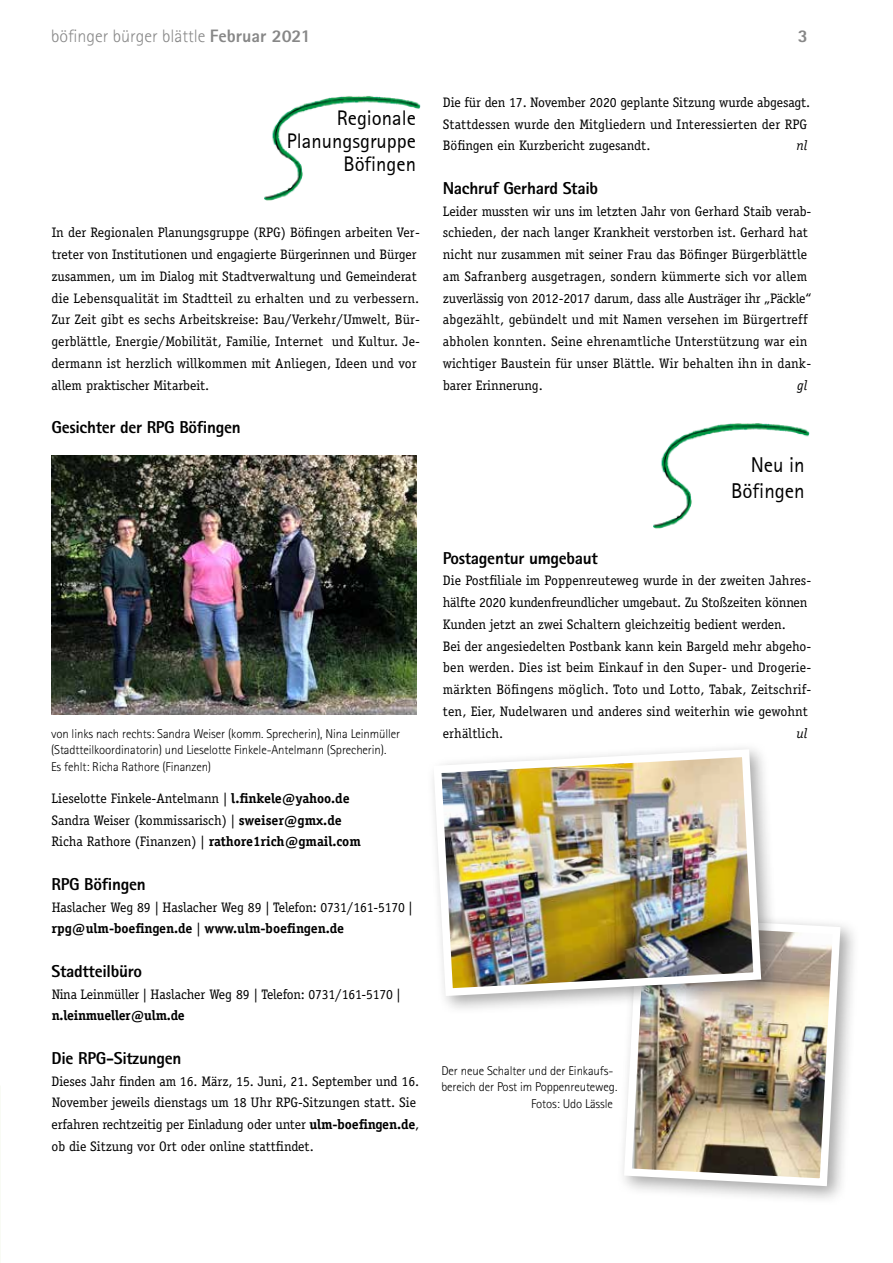
<style>
.page{position:relative;width:893px;height:1263px;background:#fff}
.page>*{position:absolute;margin:0;border:0;box-sizing:border-box;transform-origin:0 0}
.t1{font:21px/25.2px "Libre Sans Serif S Si";color:#000;text-align:right}
.t2{font:20.7px/22.8px "Libre Sans Serif S Si";color:#000;text-align:right}
.t3{font:300 18px "Rotis Sans Serif";color:#878787}
.t4{font:800 18px "Rotis Sans Serif";color:#878787}
.t5{font:800 17.25px "Rotis Sans Serif";letter-spacing:-.015em;color:#000}
.t6{font:13.8px/21.8px "Officina Serif LT";letter-spacing:-.005em;color:#000}
.t7{font:700 13.8px "Officina Serif LT";letter-spacing:-.015em;color:#000}
.t8{font:italic 13.8px "Officina Serif LT";color:#000}
.t9{font:300 12.75px/16.5px "Rotis Sans Serif";letter-spacing:-.01em;color:#000}
.s1{font-weight:800}
.s2{font-weight:700}
</style>
<div class="page">
<div style="left:616px;top:909px;width:244px;height:297px;background:#000;opacity:.35"></div>
<img style="left:620px;top:912px;width:224px;height:278px">
<div style="left:426px;top:741px;width:355px;height:275px;background:#000;opacity:.35"></div>
<img style="left:430px;top:745px;width:335px;height:255px">
<img style="left:51px;top:455px;width:365px;height:259px">
<img style="left:264px;top:96px;width:156px;height:105px">
<img style="left:653px;top:423px;width:156px;height:106px">
<h3 class="t3" style="left:51px;top:25px;width:261px">böfinger bürger blättle <span class="s1">Februar 2021</span></h3>
<h3 class="t4" style="left:798px;top:24px;width:12px">3</h3>
<h2 class="t2" style="left:287px;top:107px;width:131px">Regionale<br>Planungsgruppe<br>Böfingen</h2>
<p class="t6" style="left:51px;top:222px;width:370px">In der Regionalen Planungsgruppe (RPG) Böfingen arbeiten Ver&shy;treter von Institutionen und engagierte Bürgerinnen und Bürger zusammen, um im Dialog mit Stadtverwaltung und Gemeinderat die Lebensqualität im Stadtteil zu erhalten und zu verbessern.<br>Zur Zeit gibt es sechs Arbeitskreise: Bau/Verkehr/Umwelt, Bür&shy;gerblättle, Energie/Mobilität, Familie, Internet und Kultur. Je&shy;dermann ist herzlich willkommen mit Anliegen, Ideen und vor allem praktischer Mitarbeit.</p>
<p class="t5" style="left:51px;top:416px;width:191px">Gesichter der RPG Böfingen</p>
<p class="t9" style="left:51px;top:725px;width:351px">von links nach rechts: Sandra Weiser (komm. Sprecherin), Nina Leinmüller (Stadtteilkoordinatorin) und Lieselotte Finkele-Antelmann (Sprecherin).<br>Es fehlt: Richa Rathore (Finanzen)</p>
<p class="t6" style="left:52px;top:787px;width:311px">Lieselotte Finkele-Antelmann | <span class="s2">l.finkele@yahoo.de<br></span>Sandra Weiser (kommissarisch) | <span class="s2">sweiser@gmx.de<br></span>Richa Rathore (Finanzen) | <span class="s2">rathore1rich@gmail.com</span></p>
<p class="t5" style="left:52px;top:873px;width:96px">RPG Böfingen</p>
<p class="t6" style="left:52px;top:896px;width:362px">Haslacher Weg 89 | Haslacher Weg 89 | Telefon: 0731/161-5170 | <span class="s2">rpg@ulm-boefingen.de</span> | <span class="s2">www.ulm-boefingen.de</span></p>
<p class="t5" style="left:51px;top:960px;width:92px">Stadtteilbüro</p>
<p class="t6" style="left:52px;top:983px;width:350px">Nina Leinmüller | Haslacher Weg 89 | Telefon: 0731/161-5170 |</p>
<p class="t7" style="left:52px;top:1007px;width:134px">n.leinmueller@ulm.de</p>
<p class="t5" style="left:52px;top:1047px;width:131px">Die RPG-Sitzungen</p>
<p class="t6" style="left:52px;top:1070px;width:369px">Dieses Jahr finden am 16. März, 15. Juni, 21. September und 16.<br>November jeweils dienstags um 18 Uhr RPG-Sitzungen statt. Sie erfahren rechtzeitig per Einladung oder unter <span class="s2">ulm-boefingen.de</span>, ob die Sitzung vor Ort oder online stattfindet.</p>
<p class="t6" style="left:443px;top:91px;width:369px">Die für den 17. November 2020 geplante Sitzung wurde abgesagt.<br>Stattdessen wurde den Mitgliedern und Interessierten der RPG<br>Böfingen ein Kurzbericht zugesandt.</p>
<p class="t8" style="left:796px;top:138px;width:12px">nl</p>
<p class="t5" style="left:443px;top:177px;width:157px">Nachruf Gerhard Staib</p>
<p class="t6" style="left:443px;top:200px;width:370px">Leider mussten wir uns im letzten Jahr von Gerhard Staib verab&shy;schieden, der nach langer Krankheit verstorben ist. Gerhard hat nicht nur zusammen mit seiner Frau das Böfinger Bürgerblättle am Safranberg ausgetragen, sondern kümmerte sich vor allem zuverlässig von 2012-2017 darum, dass alle Austräger ihr „Päckle“ abgezählt, gebündelt und mit Namen versehen im Bürgertreff abholen konnten. Seine ehrenamtliche Unterstützung war ein wichtiger Baustein für unser Blättle. Wir behalten ihn in dank&shy;barer Erinnerung.</p>
<p class="t8" style="left:797px;top:377px;width:12px">gl</p>
<h1 class="t1" style="left:731px;top:452px;width:75px">Neu in<br>Böfingen</h1>
<p class="t5" style="left:443px;top:547px;width:157px">Postagentur umgebaut</p>
<p class="t6" style="left:443px;top:570px;width:370px">Die Postfiliale im Poppenreuteweg wurde in der zweiten Jahres&shy;hälfte 2020 kundenfreundlicher umgebaut. Zu Stoßzeiten können Kunden jetzt an zwei Schaltern gleichzeitig bedient werden.<br>Bei der angesiedelten Postbank kann kein Bargeld mehr abgeho&shy;ben werden. Dies ist beim Einkauf in den Super- und Drogerie&shy;märkten Böfingens möglich. Toto und Lotto, Tabak, Zeitschrif&shy;ten, Eier, Nudelwaren und anderes sind weiterhin wie gewohnt erhältlich.</p>
<p class="t8" style="left:796px;top:725px;width:12px">ul</p>
<p class="t9" style="left:441px;top:1062px;width:173px">Der neue Schalter und der Einkaufs-</p>
<p class="t9" style="left:441px;top:1078px;width:177px">bereich der Post im Poppenreuteweg.</p>
<p class="t9" style="left:531px;top:1095px;width:83px">Fotos: Udo Lässle</p>
</div>
